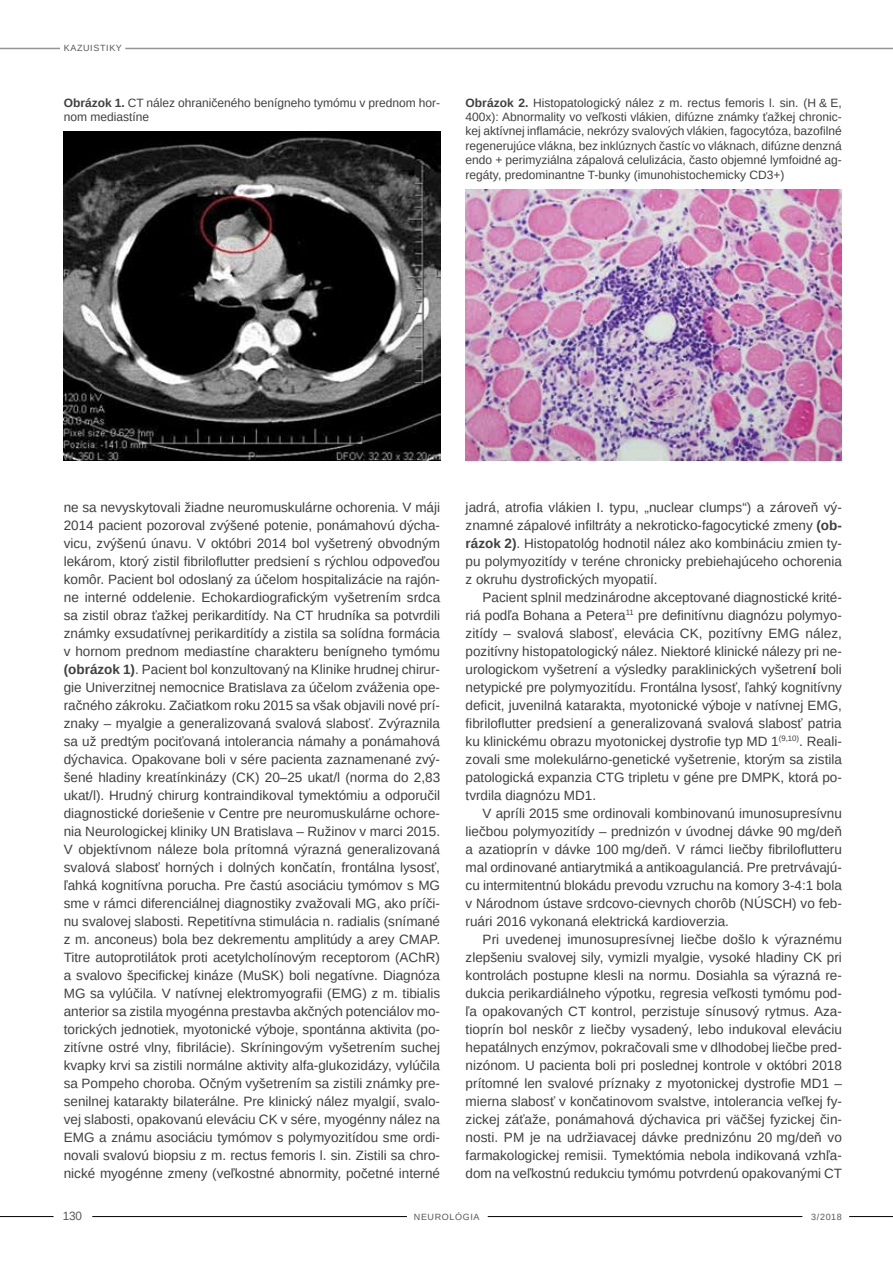
<style>
.page{position:relative;width:893px;height:1263px;background:#fff}
.page>*{position:absolute;margin:0;border:0;box-sizing:border-box;transform-origin:0 0}
.t1{font:13.5px/18px "Liberation Sans";color:#404042;text-align:justify}
.t2{font:12px/14.4px "Liberation Sans";color:#404042;text-align:justify}
.t3{font:12px "Liberation Sans";color:#58585b}
.t4{font:9px "Liberation Sans";letter-spacing:.07em;color:#58585b}
.s1{font-weight:700}
</style>
<div class="page">
<hr style="left:92px;top:1216px;width:315px;height:1px;background:#000">
<hr style="left:0;top:1216px;width:54px;height:1px;background:#000">
<hr style="left:488px;top:1216px;width:314px;height:1px;background:#000">
<hr style="left:849px;top:1216px;width:44px;height:1px;background:#000">
<hr style="left:0;top:48px;width:60px;height:1px;background:#939598">
<hr style="left:125px;top:48px;width:768px;height:1px;background:#939598">
<img style="left:466px;top:189px;width:376px;height:271px">
<img style="left:64px;top:132px;width:376px;height:329px">
<p class="t4" style="left:64px;top:42px;width:60px">KAZUISTIKY</p>
<p class="t2" style="left:64px;top:95px;width:378px"><span class="s1">Obrázok 1.</span> CT nález ohraničeného benígneho tymómu v prednom hor&shy;nom mediastíne</p>
<p class="t2" style="left:466px;top:95px;width:378px"><span class="s1">Obrázok 2.</span> Histopatologický nález z m. rectus femoris l. sin. (H &amp; E, 400x): Abnormality vo veľkosti vlákien, difúzne známky ťažkej chronic&shy;kej aktívnej inflamácie, nekrózy svalových vlákien, fagocytóza, bazofilné regenerujúce vlákna, bez inklúznych častíc vo vláknach, difúzne denzná endo + perimyziálna zápalová celulizácia, často objemné lymfoidné ag&shy;regáty, predominantne T-bunky (imunohistochemicky CD3+)</p>
<p class="t1" style="left:64px;top:498px;width:378px">ne sa nevyskytovali žiadne neuromuskulárne ochorenia. V máji 2014 pacient pozoroval zvýšené potenie, ponámahovú dýcha&shy;vicu, zvýšenú únavu. V októbri 2014 bol vyšetrený obvodným lekárom, ktorý zistil fibriloflutter predsiení s rýchlou odpoveďou komôr. Pacient bol odoslaný za účelom hospitalizácie na rajón&shy;ne interné oddelenie. Echokardiografickým vyšetrením srdca sa zistil obraz ťažkej perikarditídy. Na CT hrudníka sa potvrdili známky exsudatívnej perikarditídy a zistila sa solídna formácia v hornom prednom mediastíne charakteru benígneho tymómu <span class="s1">(obrázok 1)</span>. Pacient bol konzultovaný na Klinike hrudnej chirur&shy;gie Univerzitnej nemocnice Bratislava za účelom zváženia ope&shy;račného zákroku. Začiatkom roku 2015 sa však objavili nové prí&shy;znaky – myalgie a generalizovaná svalová slabosť. Zvýraznila sa už predtým pociťovaná intolerancia námahy a ponámahová dýchavica. Opakovane boli v sére pacienta zaznamenané zvý&shy;šené hladiny kreatínkinázy (CK) 20–25 ukat/l (norma do 2,83 ukat/l). Hrudný chirurg kontraindikoval tymektómiu a odporučil diagnostické doriešenie v Centre pre neuromuskulárne ochore&shy;nia Neurologickej kliniky UN Bratislava – Ružinov v marci 2015.<br>V objektívnom náleze bola prítomná výrazná generalizovaná svalová slabosť horných i dolných končatín, frontálna lysosť, ľahká kognitívna porucha. Pre častú asociáciu tymómov s MG sme v rámci diferenciálnej diagnostiky zvažovali MG, ako príči&shy;nu svalovej slabosti. Repetitívna stimulácia n. radialis (snímané z m. anconeus) bola bez dekrementu amplitúdy a arey CMAP.<br>Titre autoprotilátok proti acetylcholínovým receptorom (AChR) a svalovo špecifickej kináze (MuSK) boli negatívne. Diagnóza MG sa vylúčila. V natívnej elektromyografii (EMG) z m. tibialis anterior sa zistila myogénna prestavba akčných potenciálov mo&shy;torických jednotiek, myotonické výboje, spontánna aktivita (po&shy;zitívne ostré vlny, fibrilácie). Skríningovým vyšetrením suchej kvapky krvi sa zistili normálne aktivity alfa-glukozidázy, vylúčila sa Pompeho choroba. Očným vyšetrením sa zistili známky pre&shy;senilnej katarakty bilaterálne. Pre klinický nález myalgií, svalo&shy;vej slabosti, opakovanú eleváciu CK v sére, myogénny nález na EMG a známu asociáciu tymómov s polymyozitídou sme ordi&shy;novali svalovú biopsiu z m. rectus femoris l. sin. Zistili sa chro&shy;nické myogénne zmeny (veľkostné abnormity, početné interné</p>
<p class="t1" style="left:466px;top:498px;width:378px">jadrá, atrofia vlákien I. typu, „nuclear clumps“) a zároveň vý&shy;znamné zápalové infiltráty a nekroticko-fagocytické zmeny <span class="s1">(ob&shy;rázok 2)</span>. Histopatológ hodnotil nález ako kombináciu zmien ty&shy;pu polymyozitídy v teréne chronicky prebiehajúceho ochorenia z okruhu dystrofických myopatií.</p>
<p class="t1" style="left:466px;top:588px;width:378px;text-indent:17px">Pacient splnil medzinárodne akceptované diagnostické krité&shy;riá podľa Bohana a Petera<sup>11</sup> pre definitívnu diagnózu polymyo&shy;zitídy – svalová slabosť, elevácia CK, pozitívny EMG nález, pozitívny histopatologický nález. Niektoré klinické nálezy pri ne&shy;urologickom vyšetrení a výsledky paraklinických vyšetren<span class="s1">í</span> boli netypické pre polymyozitídu. Frontálna lysosť, ľahký kognitívny deficit, juvenilná katarakta, myotonické výboje v natívnej EMG, fibriloflutter predsiení a generalizovaná svalová slabosť patria ku klinickému obrazu myotonickej dystrofie typ MD 1<sup>(9,10)</sup>. Reali&shy;zovali sme molekulárno-genetické vyšetrenie, ktorým sa zistila patologická expanzia CTG tripletu v géne pre DMPK, ktorá po&shy;tvrdila diagnózu MD1.</p>
<p class="t1" style="left:466px;top:804px;width:378px;text-indent:17px">V apríli 2015 sme ordinovali kombinovanú imunosupresívnu liečbou polymyozitídy – prednizón v úvodnej dávke 90 mg/deň a azatioprín v dávke 100 mg/deň. V rámci liečby fibriloflutteru mal ordinované antiarytmiká a antikoagulanciá. Pre pretrvávajú&shy;cu intermitentnú blokádu prevodu vzruchu na komory 3-4:1 bola v Národnom ústave srdcovo-cievnych chorôb (NÚSCH) vo feb&shy;ruári 2016 vykonaná elektrická kardioverzia.</p>
<p class="t1" style="left:466px;top:930px;width:378px;text-indent:17px">Pri uvedenej imunosupresívnej liečbe došlo k výraznému zlepšeniu svalovej sily, vymizli myalgie, vysoké hladiny CK pri kontrolách postupne klesli na normu. Dosiahla sa výrazná re&shy;dukcia perikardiálneho výpotku, regresia veľkosti tymómu pod&shy;ľa opakovaných CT kontrol, perzistuje sínusový rytmus. Aza&shy;tioprín bol neskôr z liečby vysadený, lebo indukoval eleváciu hepatálnych enzýmov, pokračovali sme v dlhodobej liečbe pred&shy;nizónom. U pacienta boli pri poslednej kontrole v októbri 2018 prítomné len svalové príznaky z myotonickej dystrofie MD1 – mierna slabosť v končatinovom svalstve, intolerancia veľkej fy&shy;zickej záťaže, ponámahová dýchavica pri väčšej fyzickej čin&shy;nosti. PM je na udržiavacej dávke prednizónu 20 mg/deň vo farmakologickej remisii. Tymektómia nebola indikovaná vzhľa&shy;dom na veľkostnú redukciu tymómu potvrdenú opakovanými CT</p>
<p class="t3" style="left:63px;top:1209px;width:21px">130</p>
<p class="t4" style="left:414px;top:1211px;width:67px">NEUROLÓGIA</p>
<p class="t4" style="left:811px;top:1211px;width:32px">3/2018</p>
</div>
